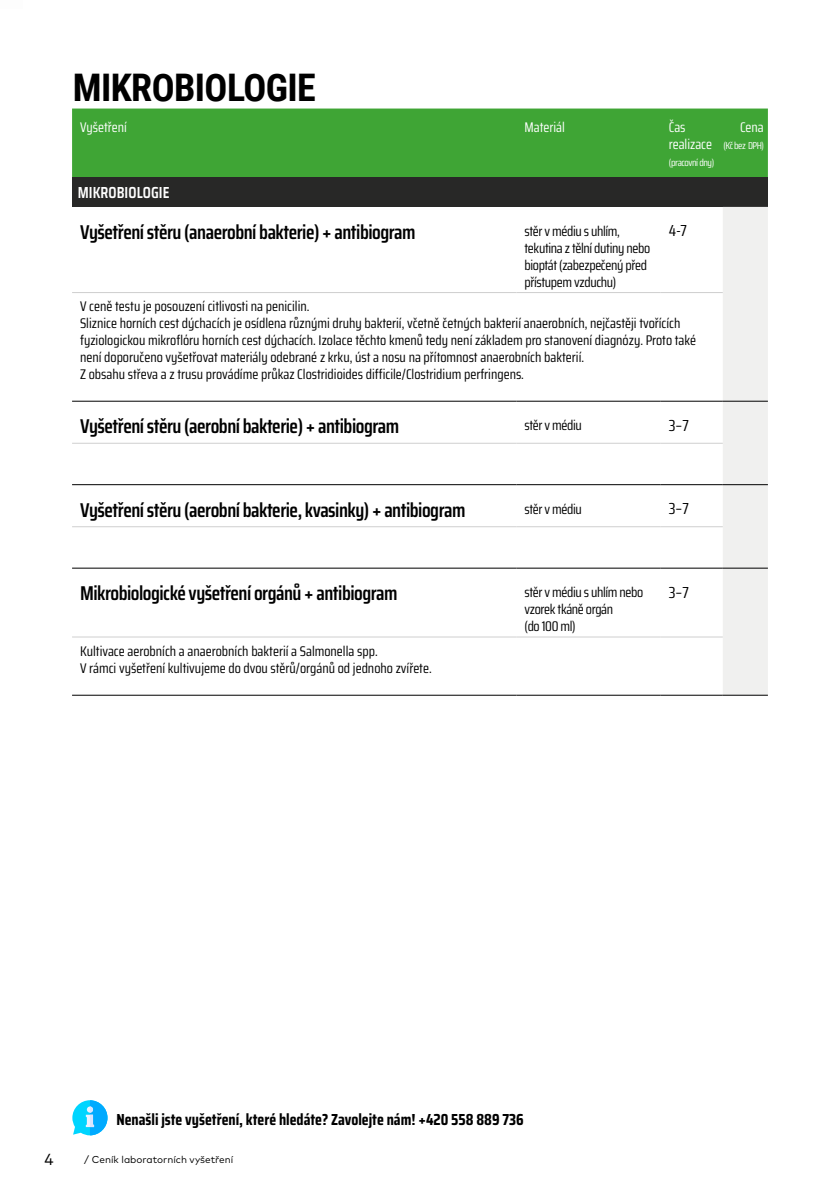
<style>
.page{position:relative;width:840px;height:1191px;background:#fff}
.page>*{position:absolute;margin:0;border:0;box-sizing:border-box;transform-origin:0 0}
.t1{font:700 38px "Roboto Condensed";letter-spacing:-.015em;color:#000}
.t2{font:600 20px "Saira Condensed";letter-spacing:-.025em;color:#000}
.t3{font:700 16px "Saira Condensed";color:#000}
.t4{font:600 16px "Saira Condensed";letter-spacing:.005em;color:#fff}
.t5{font:16px "Saira Condensed";color:#000}
.t6{font:16px "Mark Pro";color:#000}
.t7{font:14px/16.8px "Saira Condensed";color:#000}
.t8{font:14px/16.8px "Saira Condensed";letter-spacing:-.025em;color:#000}
.t9{font:14px/16.8px "Saira Condensed";color:#fff}
.t10{font:10px "Mark Pro";color:#000}
.t11{font:10px "Saira Condensed";letter-spacing:-.045em;color:#fff}
</style>
<div class="page">
<svg style="left:72px;top:1100px;width:35px;height:35px"></svg>
<div style="left:72px;top:108px;width:695px;height:69px;background:#3fa535"></div>
<div style="left:72px;top:177px;width:695px;height:30px;background:#282827"></div>
<svg style="left:722px;top:207px;width:45px;height:487px"></svg>
<hr style="left:516px;top:292px;width:144px;height:1px;background:#cfcfcf">
<hr style="left:660px;top:292px;width:62px;height:1px;background:#cfcfcf">
<hr style="left:516px;top:443px;width:144px;height:1px;background:#cfcfcf">
<hr style="left:660px;top:443px;width:62px;height:1px;background:#cfcfcf">
<hr style="left:516px;top:526px;width:144px;height:1px;background:#cfcfcf">
<hr style="left:660px;top:526px;width:62px;height:1px;background:#cfcfcf">
<hr style="left:516px;top:636px;width:144px;height:1px;background:#cfcfcf">
<hr style="left:660px;top:636px;width:62px;height:1px;background:#cfcfcf">
<hr style="left:516px;top:401px;width:144px;height:1px;background:#000">
<hr style="left:660px;top:401px;width:62px;height:1px;background:#000">
<hr style="left:516px;top:484px;width:144px;height:1px;background:#000">
<hr style="left:660px;top:484px;width:62px;height:1px;background:#000">
<hr style="left:516px;top:567px;width:144px;height:1px;background:#000">
<hr style="left:660px;top:567px;width:62px;height:1px;background:#000">
<hr style="left:722px;top:694px;width:45px;height:1px;background:#000">
<hr style="left:72px;top:292px;width:444px;height:1px;background:#cfcfcf">
<hr style="left:72px;top:401px;width:444px;height:1px;background:#000">
<hr style="left:722px;top:401px;width:45px;height:1px;background:#000">
<hr style="left:72px;top:443px;width:444px;height:1px;background:#cfcfcf">
<hr style="left:72px;top:484px;width:444px;height:1px;background:#000">
<hr style="left:722px;top:484px;width:45px;height:1px;background:#000">
<hr style="left:72px;top:526px;width:444px;height:1px;background:#cfcfcf">
<hr style="left:72px;top:567px;width:444px;height:1px;background:#000">
<hr style="left:722px;top:567px;width:45px;height:1px;background:#000">
<hr style="left:72px;top:636px;width:444px;height:1px;background:#cfcfcf">
<hr style="left:72px;top:694px;width:444px;height:1px;background:#000">
<hr style="left:516px;top:694px;width:144px;height:1px;background:#000">
<hr style="left:660px;top:694px;width:62px;height:1px;background:#000">
<h1 class="t1" style="left:73px;top:60px;width:244px">MIKROBIOLOGIE</h1>
<p class="t9" style="left:80px;top:119px;width:48px">Vyšetření</p>
<p class="t9" style="left:524px;top:119px;width:42px">Materiál</p>
<p class="t9" style="left:668px;top:119px;width:45px">Čas realizace</p>
<p class="t11" style="left:668px;top:155px;width:47px">(pracovní dny)</p>
<p class="t4" style="left:78px;top:181px;width:93px">MIKROBIOLOGIE</p>
<h2 class="t2" style="left:80px;top:217px;width:337px">Vyšetření stěru (anaerobní bakterie) + antibiogram</h2>
<p class="t8" style="left:524px;top:222px;width:127px">stěr v médiu s uhlím, tekutina z tělní dutiny nebo bioptát (zabezpečený před přístupem vzduchu)</p>
<p class="t5" style="left:668px;top:219px;width:20px">4-7</p>
<p class="t7" style="left:80px;top:298px;width:617px">V ceně testu je posouzení citlivosti na penicilin.<br>Sliznice horních cest dýchacích je osídlena různými druhy bakterií, včetně četných bakterií anaerobních, nejčastěji tvořících fyziologickou mikroflóru horních cest dýchacích. Izolace těchto kmenů tedy není základem pro stanovení diagnózy. Proto také není doporučeno vyšetřovat materiály odebrané z krku, úst a nosu na přítomnost anaerobních bakterií.<br>Z obsahu střeva a z trusu provádíme průkaz Clostridioides difficile/Clostridium perfringens.</p>
<h2 class="t2" style="left:80px;top:411px;width:320px">Vyšetření stěru (aerobní bakterie) + antibiogram</h2>
<p class="t8" style="left:524px;top:417px;width:59px">stěr v médiu</p>
<p class="t5" style="left:668px;top:413px;width:22px">3–7</p>
<p class="t9" style="left:739px;top:119px;width:25px">Cena</p>
<p class="t11" style="left:723px;top:138px;width:42px">(Kč bez DPH)</p>
<h2 class="t2" style="left:80px;top:494px;width:386px">Vyšetření stěru (aerobní bakterie, kvasinky) + antibiogram</h2>
<p class="t8" style="left:524px;top:500px;width:59px">stěr v médiu</p>
<p class="t5" style="left:668px;top:497px;width:22px">3–7</p>
<h2 class="t2" style="left:80px;top:578px;width:319px">Mikrobiologické vyšetření orgánů + antibiogram</h2>
<p class="t8" style="left:524px;top:584px;width:120px">stěr v médiu s uhlím nebo vzorek tkáně orgán<br>(do 100 ml)</p>
<p class="t5" style="left:668px;top:580px;width:22px">3–7</p>
<p class="t7" style="left:80px;top:642px;width:353px">Kultivace aerobních a anaerobních bakterií a Salmonella spp.<br>V rámci vyšetření kultivujeme do dvou stěrů/orgánů od jednoho zvířete.</p>
<p class="t3" style="left:116px;top:1107px;width:409px">Nenašli jste vyšetření, které hledáte? Zavolejte nám! +420 558 889 736</p>
<p class="t6" style="left:45px;top:1147px;width:11px">4</p>
<p class="t10" style="left:84px;top:1151px;width:150px">/ Ceník laboratorních vyšetření</p>
</div>
